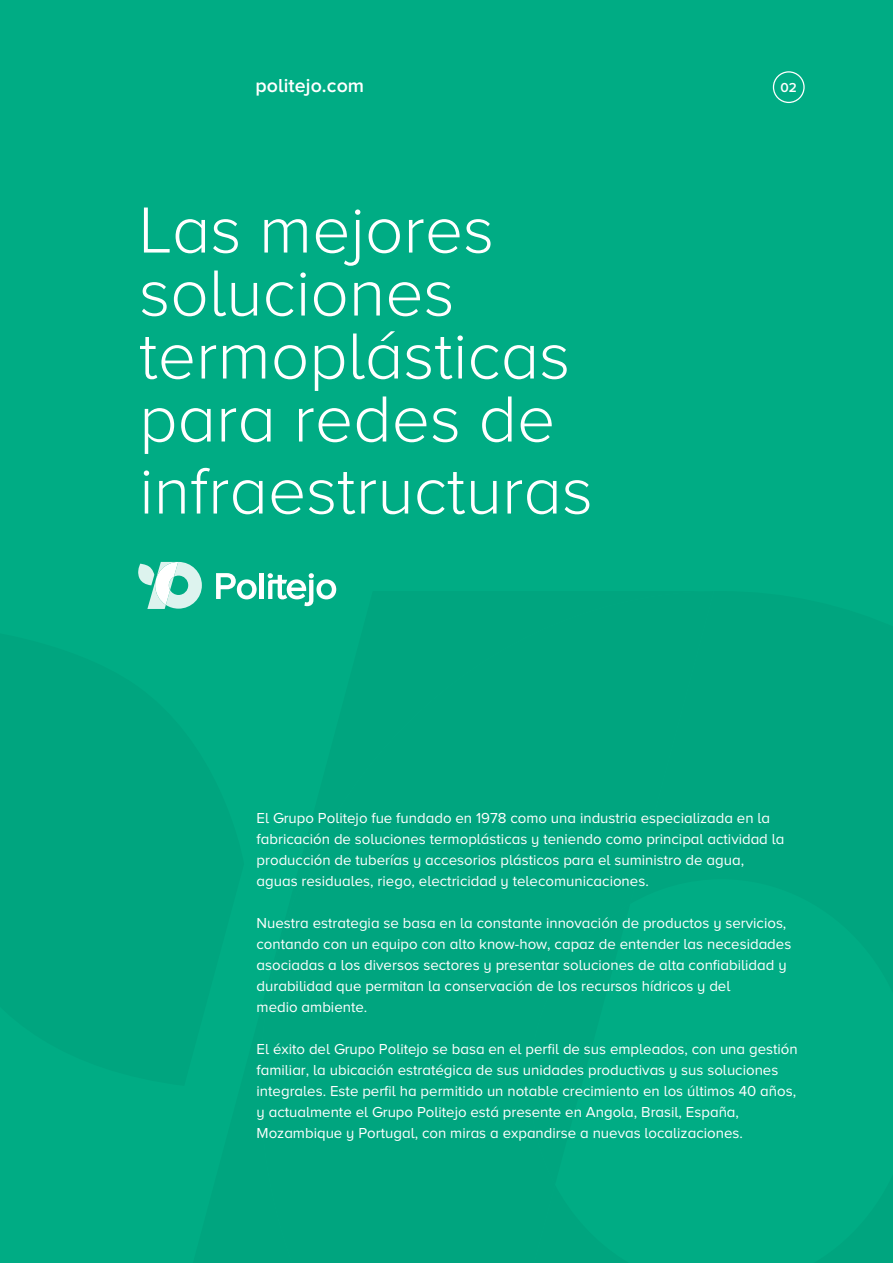
<style>
.page{position:relative;width:893px;height:1263px;background:#00ac84}
.page>*{position:absolute;margin:0;border:0;box-sizing:border-box;transform-origin:0 0}
.t1{font:300 67.5px/63px "Proxima Nova A";color:#fff}
.t2{font:600 19.5px "Proxima Nova A";letter-spacing:.005em;color:#fff}
.t3{font:15px/21px "Proxima Nova A";color:#fff}
.t4{font:600 13.5px "Proxima Nova A";color:#fff}
</style>
<div class="page">
<svg style="left:773px;top:71px;width:32px;height:32px"></svg>
<svg style="left:216px;top:573px;width:41px;height:26px"></svg>
<hr style="left:260px;top:573px;width:4px;height:26px;background:#fff">
<svg style="left:268px;top:573px;width:68px;height:33px"></svg>
<svg style="left:138px;top:562px;width:64px;height:47px"></svg>
<h2 class="t2" style="left:255px;top:75px;width:110px">politejo.com</h2>
<p class="t4" style="left:780px;top:80px;width:18px">02</p>
<h1 class="t1" style="left:139px;top:198px;width:432px">Las mejores soluciones termoplásticas para redes de</h1>
<h1 class="t1" style="left:139px;top:459px;width:455px">infraestructuras</h1>
<p class="t3" style="left:257px;top:807px;width:529px">El Grupo Politejo fue fundado en 1978 como una industria especializada en la fabricación de soluciones termoplásticas y teniendo como principal actividad la producción de tuberías y accesorios plásticos para el suministro de agua, aguas residuales, riego, electricidad y telecomunicaciones.</p>
<p class="t3" style="left:257px;top:912px;width:536px">Nuestra estrategia se basa en la constante innovación de productos y servicios, contando con un equipo con alto know-how, capaz de entender las necesidades asociadas a los diversos sectores y presentar soluciones de alta confiabilidad y durabilidad que permitan la conservación de los recursos hídricos y del<br>medio ambiente.</p>
<p class="t3" style="left:257px;top:1038px;width:543px">El éxito del Grupo Politejo se basa en el perfil de sus empleados, con una gestión familiar, la ubicación estratégica de sus unidades productivas y sus soluciones integrales. Este perfil ha permitido un notable crecimiento en los últimos 40 años, y actualmente el Grupo Politejo está presente en Angola, Brasil, España, Mozambique y Portugal, con miras a expandirse a nuevas localizaciones.</p>
</div>
